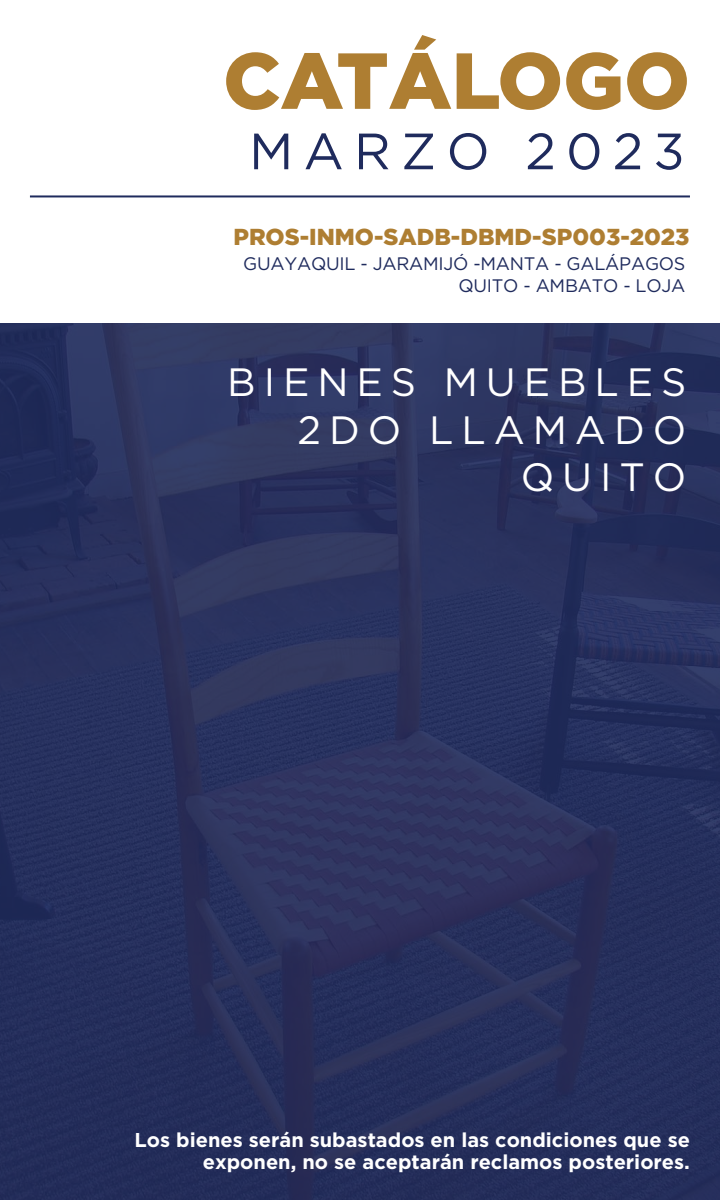
<style>
.page{position:relative;width:720px;height:1200px;background:#fff}
.page>*{position:absolute;margin:0;border:0;box-sizing:border-box;transform-origin:0 0}
.t1{font:900 79.2px "Gotham";color:#ae7e32}
.t2{font:50.9px "Gotham";letter-spacing:.2em;color:#1f2b5d}
.t3{font:39.5px/47.4px "Gotham";letter-spacing:.2em;color:#fff;text-align:right}
.t4{font:900 23.1px "Gotham";color:#ae7e32}
.t5{font:700 20px/22px "Gotham";color:#fff;text-align:right}
.t6{font:18.1px/21.6px "Gotham";letter-spacing:-.015em;color:#1f2b5d;text-align:right}
</style>
<div class="page">
<hr style="left:30px;top:195px;width:660px;height:2px;background:#1f2b5d">
<img style="left:0;top:323px;width:720px;height:877px">
<h1 class="t1" style="left:223px;top:35px;width:468px">CATÁLOGO</h1>
<h2 class="t2" style="left:249px;top:119px;width:437px">MARZO 2023</h2>
<p class="t4" style="left:233px;top:224px;width:458px">PROS-INMO-SADB-DBMD-SP003-2023</p>
<p class="t6" style="left:243px;top:252px;width:444px">GUAYAQUIL - JARAMIJÓ -MANTA - GALÁPAGOS<br>QUITO - AMBATO - LOJA</p>
<h3 class="t3" style="left:227px;top:358px;width:461px">BIENES MUEBLES<br>2DO LLAMADO<br>QUITO</h3>
<p class="t5" style="left:135px;top:1129px;width:557px">Los bienes serán subastados en las condiciones que se exponen, no se aceptarán reclamos posteriores.</p>
</div>
